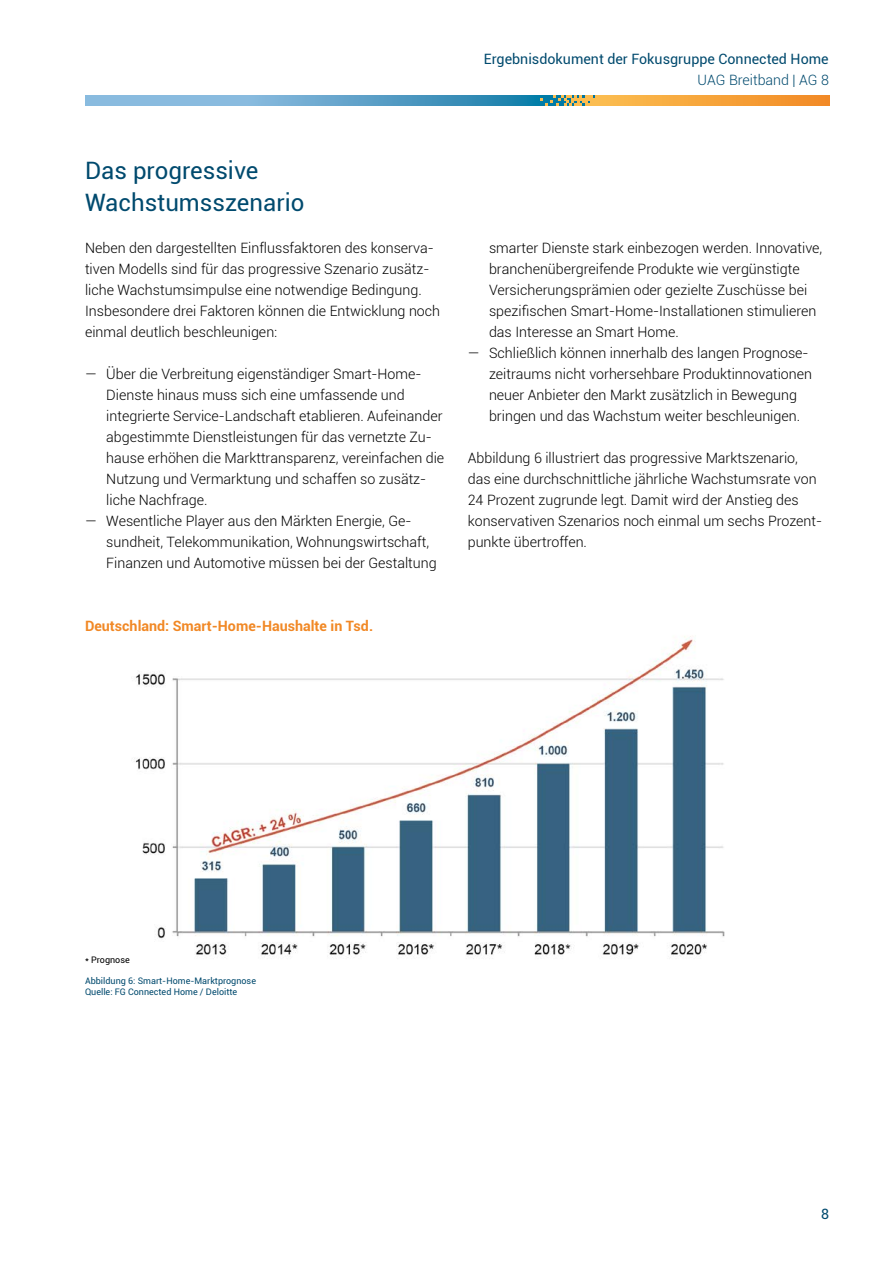
<style>
.page{position:relative;width:893px;height:1263px;background:#fff}
.page>*{position:absolute;margin:0;border:0;box-sizing:border-box;transform-origin:0 0}
.t1{font:24px/31.5px "Roboto";color:#004a6e}
.t2{font:300 14.25px/21px "Roboto";color:#000}
.t3{font:14.25px "Roboto";color:#004a6e}
.t4{font:700 14.25px "Roboto";color:#f18825}
.t5{font:300 14.25px "Roboto";color:#004a6e}
.t6{font:9px/10.5px "Roboto";color:#004a6e}
.t7{font:9px "Roboto";color:#000}
</style>
<div class="page">
<svg style="left:85px;top:95px;width:455px;height:11px;background:#63a6cc"></svg>
<svg style="left:595px;top:95px;width:234px;height:11px;background:#f6a33a"></svg>
<svg style="left:540px;top:95px;width:55px;height:11px"></svg>
<img style="left:134px;top:636px;width:591px;height:323px">
<p class="t3" style="left:484px;top:49px;width:346px">Ergebnisdokument der Fokusgruppe Connected Home</p>
<p class="t5" style="left:698px;top:70px;width:133px">UAG Breitband | AG 8</p>
<h1 class="t1" style="left:85px;top:154px;width:221px">Das progressive<br>Wachstumsszenario</h1>
<p class="t2" style="left:85px;top:237px;width:357px">Neben den dargestellten Einflussfaktoren des konserva&shy;tiven Modells sind für das progressive Szenario zusätz&shy;liche Wachstumsimpulse eine notwendige Bedingung.<br>Insbesondere drei Faktoren können die Entwicklung noch einmal deutlich beschleunigen:</p>
<p class="t2" style="left:106px;top:363px;width:339px;text-indent:-21px">— Über die Verbreitung eigenständiger Smart-Home-Dienste hinaus muss sich eine umfassende und integrierte Service-Landschaft etablieren. Aufeinander abgestimmte Dienstleistungen für das vernetzte Zu&shy;hause erhöhen die Markttransparenz, vereinfachen die Nutzung und Vermarktung und schaffen so zusätz&shy;liche Nachfrage.</p>
<p class="t2" style="left:106px;top:510px;width:332px;text-indent:-21px">— Wesentliche Player aus den Märkten Energie, Ge&shy;sundheit, Telekommunikation, Wohnungswirtschaft,<br>Finanzen und Automotive müssen bei der Gestaltung</p>
<p class="t4" style="left:85px;top:616px;width:290px">Deutschland: Smart-Home-Haushalte in Tsd.</p>
<p class="t2" style="left:489px;top:237px;width:335px">smarter Dienste stark einbezogen werden. Innovative, branchenübergreifende Produkte wie vergünstigte Versicherungsprämien oder gezielte Zuschüsse bei spezifischen Smart-Home-Installationen stimulieren das Interesse an Smart Home.</p>
<p class="t2" style="left:489px;top:342px;width:325px;text-indent:-21px">— Schließlich können innerhalb des langen Prognose&shy;zeitraums nicht vorhersehbare Produktinnovationen neuer Anbieter den Markt zusätzlich in Bewegung bringen und das Wachstum weiter beschleunigen.</p>
<p class="t2" style="left:468px;top:447px;width:356px">Abbildung 6 illustriert das progressive Marktszenario, das eine durchschnittliche jährliche Wachstumsrate von 24 Prozent zugrunde legt. Damit wird der Anstieg des konservativen Szenarios noch einmal um sechs Prozent&shy;punkte übertroffen.</p>
<p class="t7" style="left:85px;top:954px;width:46px">* Prognose</p>
<p class="t6" style="left:85px;top:975px;width:173px">Abbildung 6: Smart-Home-Marktprognose<br>Quelle: FG Connected Home / Deloitte</p>
<p class="t3" style="left:821px;top:1204px;width:10px">8</p>
</div>
